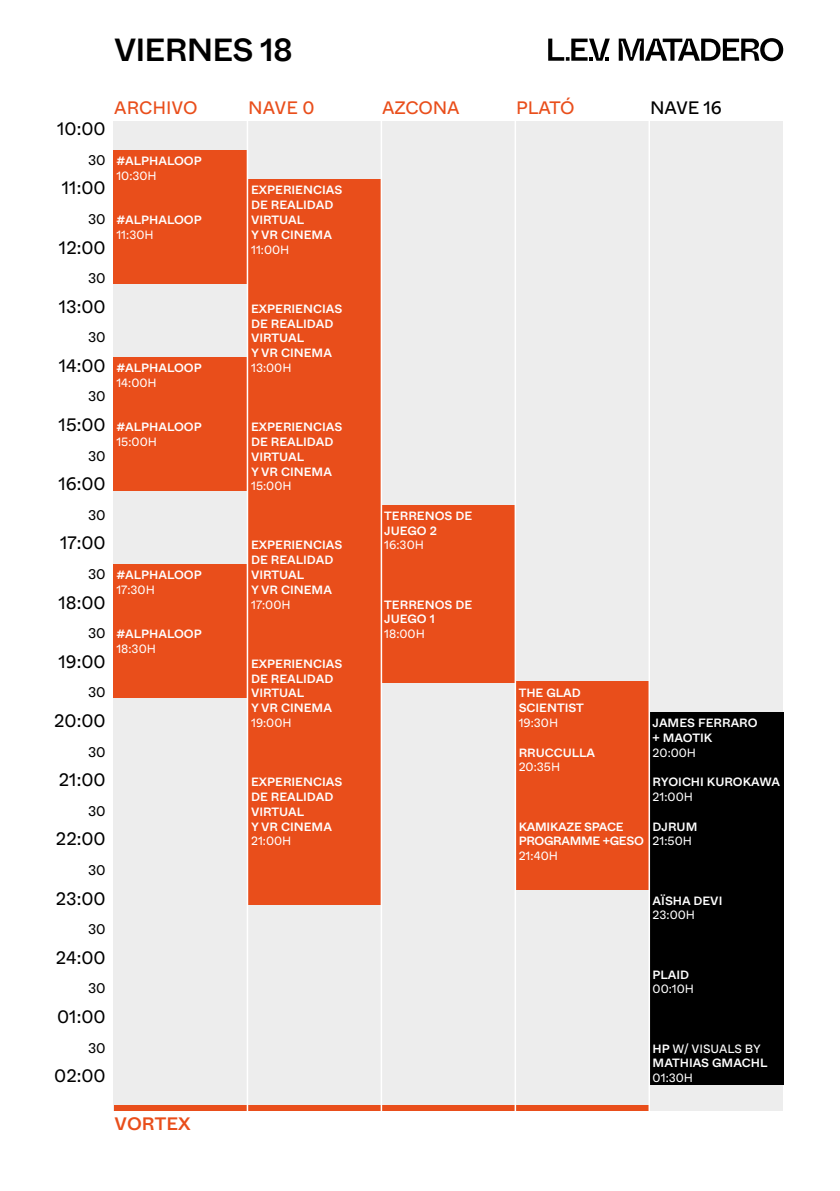
<style>
.page{position:relative;width:840px;height:1191px;background:#fff}
.page>*{position:absolute;margin:0;border:0;box-sizing:border-box;transform-origin:0 0}
.t1{font:500 32px "Whyte";letter-spacing:-.03em;color:#000}
.t2{font:18px "Whyte";color:#000}
.t3{font:18px "Whyte";letter-spacing:-.005em;color:#e94e1b}
.t4{font:18px "Whyte";letter-spacing:-.01em;color:#000}
.t5{font:500 18px "Whyte";letter-spacing:.01em;color:#e94e1b}
.t6{font:14px "Whyte";color:#000}
.t7{font:500 12px/14.8px "Whyte";color:#fff}
.t8{font:12px "Whyte";color:#fff}
.t9{font:500 12px/14.8px "Whyte";letter-spacing:-.025em;color:#fff}
.s1{font-weight:400}
</style>
<div class="page">
<div style="left:113px;top:121px;width:669px;height:990px;background:#ededed"></div>
<div style="left:381px;top:505px;width:134px;height:177px;background:#e94e1b"></div>
<div style="left:114px;top:1105px;width:535px;height:6px;background:#e94e1b"></div>
<div style="left:649px;top:712px;width:134px;height:373px;background:#000"></div>
<div style="left:248px;top:179px;width:132px;height:725px;background:#e94e1b"></div>
<div style="left:113px;top:150px;width:134px;height:133px;background:#e94e1b"></div>
<div style="left:113px;top:357px;width:135px;height:133px;background:#e94e1b"></div>
<div style="left:113px;top:564px;width:135px;height:133px;background:#e94e1b"></div>
<div style="left:515px;top:681px;width:134px;height:208px;background:#e94e1b"></div>
<hr style="left:246px;top:91px;width:2px;height:1020px;background:#fff">
<hr style="left:380px;top:91px;width:2px;height:1020px;background:#fff">
<hr style="left:514px;top:91px;width:2px;height:1020px;background:#fff">
<hr style="left:648px;top:91px;width:1px;height:1020px;background:#fff">
<svg style="left:618px;top:38px;width:164px;height:23px"></svg>
<svg style="left:548px;top:39px;width:61px;height:22px"></svg>
<h1 class="t1" style="left:114px;top:25px;width:180px">VIERNES 18</h1>
<h2 class="t2" style="left:57px;top:115px;width:50px">10:00</h2>
<p class="t6" style="left:88px;top:149px;width:19px">30</p>
<h2 class="t2" style="left:62px;top:174px;width:45px">11:00</h2>
<p class="t6" style="left:88px;top:208px;width:19px">30</p>
<h2 class="t2" style="left:59px;top:233px;width:48px">12:00</h2>
<p class="t6" style="left:88px;top:267px;width:19px">30</p>
<h2 class="t2" style="left:59px;top:292px;width:48px">13:00</h2>
<p class="t6" style="left:88px;top:326px;width:19px">30</p>
<h2 class="t2" style="left:59px;top:351px;width:48px">14:00</h2>
<p class="t6" style="left:88px;top:386px;width:19px">30</p>
<h2 class="t2" style="left:59px;top:411px;width:49px">15:00</h2>
<p class="t6" style="left:88px;top:445px;width:19px">30</p>
<h2 class="t2" style="left:58px;top:470px;width:49px">16:00</h2>
<p class="t6" style="left:88px;top:504px;width:19px">30</p>
<h2 class="t2" style="left:60px;top:529px;width:47px">17:00</h2>
<p class="t6" style="left:88px;top:563px;width:19px">30</p>
<h2 class="t2" style="left:58px;top:588px;width:49px">18:00</h2>
<p class="t6" style="left:88px;top:622px;width:19px">30</p>
<h2 class="t2" style="left:58px;top:647px;width:49px">19:00</h2>
<p class="t6" style="left:88px;top:681px;width:19px">30</p>
<h2 class="t2" style="left:54px;top:706px;width:53px">20:00</h2>
<p class="t6" style="left:88px;top:741px;width:19px">30</p>
<h2 class="t2" style="left:59px;top:766px;width:48px">21:00</h2>
<p class="t6" style="left:88px;top:800px;width:19px">30</p>
<h2 class="t2" style="left:56px;top:825px;width:51px">22:00</h2>
<p class="t6" style="left:88px;top:859px;width:19px">30</p>
<h2 class="t2" style="left:56px;top:884px;width:51px">23:00</h2>
<p class="t6" style="left:88px;top:918px;width:19px">30</p>
<h2 class="t2" style="left:56px;top:943px;width:51px">24:00</h2>
<p class="t6" style="left:88px;top:977px;width:19px">30</p>
<h2 class="t2" style="left:57px;top:1002px;width:50px">01:00</h2>
<p class="t6" style="left:88px;top:1036px;width:19px">30</p>
<h2 class="t2" style="left:54px;top:1061px;width:53px">02:00</h2>
<h2 class="t3" style="left:114px;top:93px;width:85px">ARCHIVO</h2>
<h2 class="t3" style="left:248px;top:93px;width:68px">NAVE 0</h2>
<h2 class="t3" style="left:382px;top:93px;width:79px">AZCONA</h2>
<h2 class="t3" style="left:516px;top:93px;width:60px">PLATÓ</h2>
<h2 class="t4" style="left:649px;top:93px;width:73px">NAVE 16</h2>
<p class="t7" style="left:116px;top:152px;width:87px">#ALPHALOOP</p>
<p class="t8" style="left:116px;top:166px;width:42px">10:30H</p>
<p class="t7" style="left:116px;top:212px;width:87px">#ALPHALOOP</p>
<p class="t8" style="left:116px;top:225px;width:39px">11:30H</p>
<p class="t7" style="left:116px;top:359px;width:87px">#ALPHALOOP</p>
<p class="t8" style="left:116px;top:373px;width:42px">14:00H</p>
<p class="t7" style="left:116px;top:419px;width:87px">#ALPHALOOP</p>
<p class="t8" style="left:116px;top:432px;width:42px">15:00H</p>
<p class="t7" style="left:116px;top:567px;width:87px">#ALPHALOOP</p>
<p class="t8" style="left:116px;top:580px;width:40px">17:30H</p>
<p class="t7" style="left:116px;top:626px;width:87px">#ALPHALOOP</p>
<p class="t8" style="left:116px;top:639px;width:41px">18:30H</p>
<p class="t7" style="left:251px;top:182px;width:93px">EXPERIENCIAS<br>DE REALIDAD<br>VIRTUAL<br>Y VR CINEMA</p>
<p class="t8" style="left:251px;top:240px;width:40px">11:00H</p>
<p class="t7" style="left:251px;top:300px;width:93px">EXPERIENCIAS<br>DE REALIDAD<br>VIRTUAL<br>Y VR CINEMA</p>
<p class="t8" style="left:251px;top:358px;width:42px">13:00H</p>
<p class="t7" style="left:251px;top:419px;width:93px">EXPERIENCIAS<br>DE REALIDAD<br>VIRTUAL<br>Y VR CINEMA</p>
<p class="t8" style="left:251px;top:477px;width:42px">15:00H</p>
<p class="t7" style="left:251px;top:537px;width:93px">EXPERIENCIAS<br>DE REALIDAD<br>VIRTUAL<br>Y VR CINEMA</p>
<p class="t8" style="left:251px;top:595px;width:41px">17:00H</p>
<p class="t7" style="left:251px;top:655px;width:93px">EXPERIENCIAS<br>DE REALIDAD<br>VIRTUAL<br>Y VR CINEMA</p>
<p class="t8" style="left:251px;top:713px;width:42px">19:00H</p>
<p class="t7" style="left:251px;top:774px;width:93px">EXPERIENCIAS<br>DE REALIDAD<br>VIRTUAL<br>Y VR CINEMA</p>
<p class="t8" style="left:251px;top:832px;width:42px">21:00H</p>
<p class="t7" style="left:384px;top:507px;width:89px">TERRENOS DE<br>JUEGO 2</p>
<p class="t8" style="left:384px;top:536px;width:41px">16:30H</p>
<p class="t7" style="left:384px;top:596px;width:89px">TERRENOS DE<br>JUEGO 1</p>
<p class="t8" style="left:384px;top:624px;width:42px">18:00H</p>
<p class="t7" style="left:518px;top:685px;width:67px">THE GLAD<br>SCIENTIST</p>
<p class="t8" style="left:518px;top:713px;width:41px">19:30H</p>
<p class="t7" style="left:518px;top:744px;width:78px">RRUCCULLA</p>
<p class="t8" style="left:518px;top:758px;width:43px">20:35H</p>
<p class="t9" style="left:518px;top:818px;width:127px">KAMIKAZE SPACE<br>PROGRAMME +GESO</p>
<p class="t8" style="left:518px;top:846px;width:41px">21:40H</p>
<p class="t7" style="left:652px;top:714px;width:106px">JAMES FERRARO + MAOTIK</p>
<p class="t8" style="left:652px;top:743px;width:45px">20:00H</p>
<p class="t7" style="left:652px;top:774px;width:129px">RYOICHI KUROKAWA</p>
<p class="t8" style="left:652px;top:787px;width:42px">21:00H</p>
<p class="t7" style="left:652px;top:818px;width:46px">DJRUM</p>
<p class="t8" style="left:652px;top:832px;width:41px">21:50H</p>
<p class="t7" style="left:652px;top:892px;width:71px">AÏSHA DEVI</p>
<p class="t8" style="left:652px;top:905px;width:44px">23:00H</p>
<p class="t7" style="left:652px;top:966px;width:38px">PLAID</p>
<p class="t8" style="left:652px;top:979px;width:43px">00:10H</p>
<p class="t7" style="left:652px;top:1040px;width:116px">HP <span class="s1">W/ VISUALS BY<br></span>MATHIAS GMACHL</p>
<p class="t8" style="left:652px;top:1068px;width:42px">01:30H</p>
<h2 class="t5" style="left:114px;top:1109px;width:78px">VORTEX</h2>
</div>
